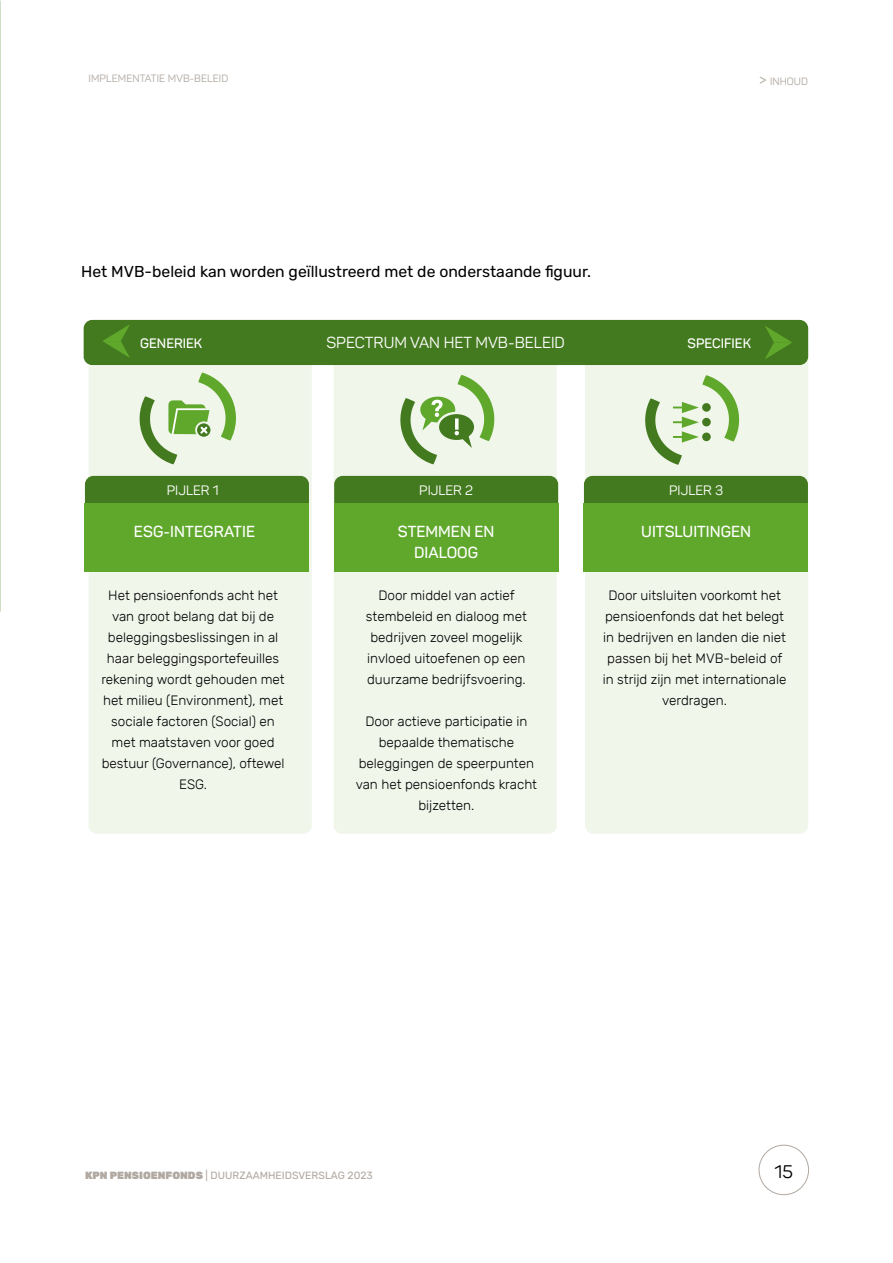
<style>
.page{position:relative;width:893px;height:1263px;background:#fff}
.page>*{position:absolute;margin:0;border:0;box-sizing:border-box;transform-origin:0 0}
.t1{font:18px "Panton";color:#000}
.t2{font:15.75px "Rubik";color:#000}
.t3{font:600 15.75px/21px "Panton";color:#fff;text-align:center}
.t4{font:15.75px "Panton";color:#fff}
.t5{font:300 13.5px/21px "Rubik";color:#000;text-align:center}
.t6{font:13.5px "Panton";color:#fff}
.t7{font:600 13.5px "Panton";color:#fff}
.t8{font:10.5px "Rubik";color:#b0a8a1}
.t9{font:10.5px "Panton";letter-spacing:.01em;color:#b0a8a1}
.t10{font:10.5px "Panton";color:#b0a8a1}
.s1{font-size:15px}
.s2{font-weight:900}
</style>
<div class="page">
<div style="left:759px;top:1145px;width:50px;height:50px;border:1px solid #b0a8a1;border-radius:50%"></div>
<div style="left:585px;top:359px;width:223px;height:475px;background:#f1f6eb"></div>
<div style="left:334px;top:365px;width:223px;height:469px;background:#f1f6eb"></div>
<div style="left:89px;top:364px;width:223px;height:470px;background:#f1f6eb"></div>
<div style="left:84px;top:320px;width:724px;height:45px;background:#447a1f;border-radius:9px"></div>
<div style="left:85px;top:476px;width:224px;height:27px;background:#447a1f"></div>
<div style="left:334px;top:476px;width:224px;height:27px;background:#447a1f"></div>
<div style="left:584px;top:476px;width:224px;height:27px;background:#447a1f"></div>
<div style="left:85px;top:503px;width:224px;height:68px;background:#5fa82c"></div>
<div style="left:334px;top:503px;width:224px;height:68px;background:#5fa82c"></div>
<div style="left:583px;top:503px;width:225px;height:68px;background:#5fa82c"></div>
<svg style="left:765px;top:326px;width:27px;height:33px"></svg>
<svg style="left:103px;top:324px;width:27px;height:34px"></svg>
<svg style="left:138px;top:372px;width:100px;height:92px;background:#c4dab2"></svg>
<svg style="left:398px;top:375px;width:98px;height:89px;background:#bed5ac"></svg>
<svg style="left:643px;top:375px;width:98px;height:90px;background:#cddfbe"></svg>
<div style="left:702px;top:432px;width:9px;height:9px;background:#447a1f;border-radius:50%"></div>
<p class="t9" style="left:89px;top:72px;width:141px">IMPLEMENTATIE MVB-BELEID</p>
<p class="t10" style="left:759px;top:75px;width:50px"><span class="s1">&gt;</span> INHOUD</p>
<p class="t2" style="left:81px;top:263px;width:511px">Het MVB-beleid kan worden geïllustreerd met de onderstaande figuur.</p>
<p class="t7" style="left:140px;top:335px;width:63px">GENERIEK</p>
<p class="t4" style="left:326px;top:333px;width:240px">SPECTRUM VAN HET MVB-BELEID</p>
<p class="t7" style="left:687px;top:335px;width:65px">SPECIFIEK</p>
<p class="t6" style="left:167px;top:482px;width:53px">PIJLER 1</p>
<p class="t3" style="left:134px;top:521px;width:123px">ESG-INTEGRATIE</p>
<p class="t6" style="left:419px;top:482px;width:55px">PIJLER 2</p>
<p class="t3" style="left:398px;top:521px;width:98px">STEMMEN EN<br>DIALOOG</p>
<p class="t6" style="left:669px;top:482px;width:55px">PIJLER 3</p>
<p class="t3" style="left:641px;top:521px;width:111px">UITSLUITINGEN</p>
<p class="t5" style="left:101px;top:585px;width:185px">Het pensioenfonds acht het van groot belang dat bij de beleggingsbeslissingen in al haar beleggingsportefeuilles rekening wordt gehouden met het milieu (Environment), met sociale factoren (Social) en met maatstaven voor goed bestuur (Governance), oftewel<br>ESG.</p>
<p class="t5" style="left:366px;top:585px;width:162px">Door middel van actief stembeleid en dialoog met bedrijven zoveel mogelijk invloed uitoefenen op een duurzame bedrijfsvoering.</p>
<p class="t5" style="left:356px;top:711px;width:183px">Door actieve participatie in bepaalde thematische beleggingen de speerpunten van het pensioenfonds kracht bijzetten.</p>
<p class="t5" style="left:603px;top:585px;width:185px">Door uitsluiten voorkomt het pensioenfonds dat het belegt in bedrijven en landen die niet passen bij het MVB-beleid of in strijd zijn met internationale verdragen.</p>
<p class="t8" style="left:85px;top:1170px;width:289px"><span class="s2">KPN PENSIOENFONDS</span> | DUURZAAMHEIDSVERSLAG 2023</p>
<h1 class="t1" style="left:775px;top:1161px;width:20px">15</h1>
</div>
